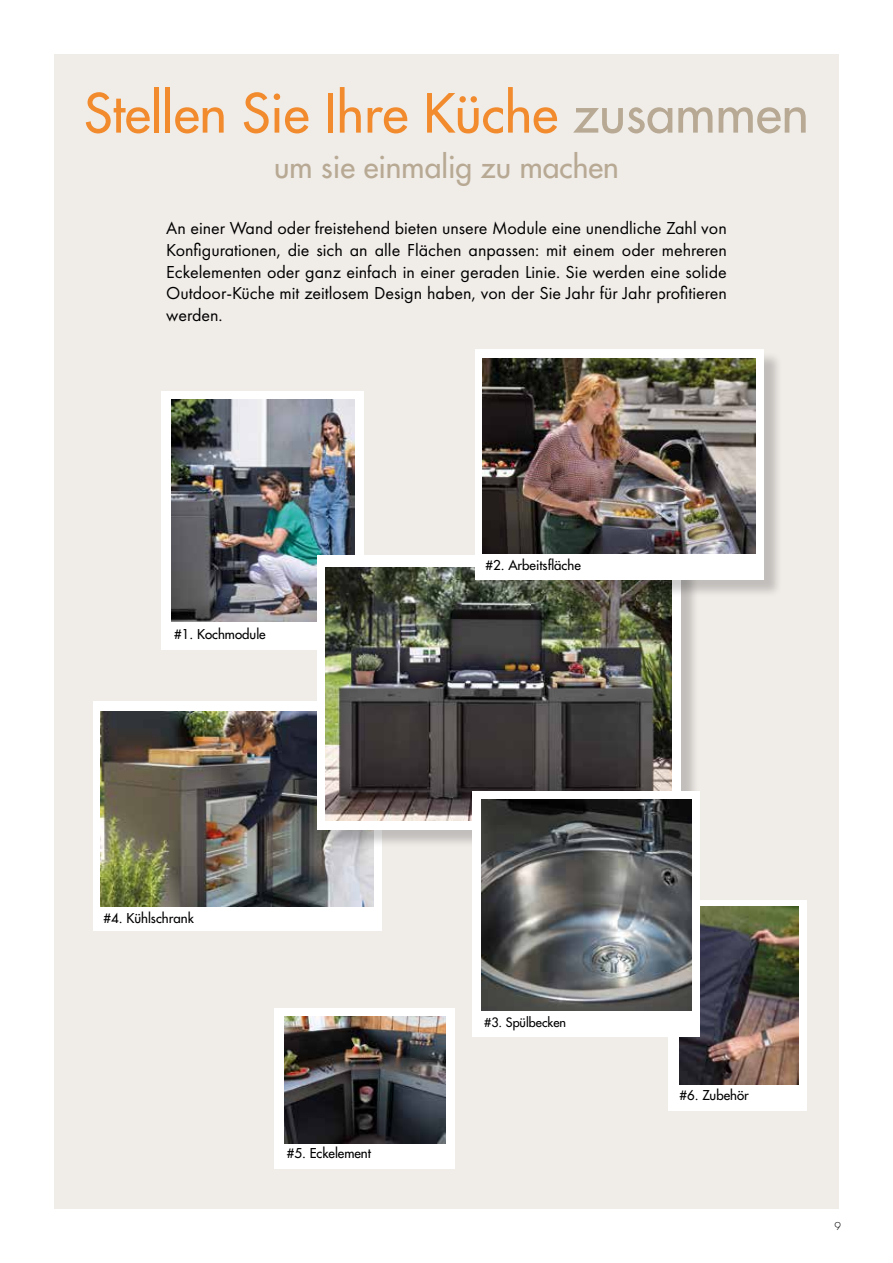
<style>
.page{position:relative;width:893px;height:1263px;background:#fff}
.page>*{position:absolute;margin:0;border:0;box-sizing:border-box;transform-origin:0 0}
.t1{font:500 52.5px "Futura Std";color:#f28b2d}
.t2{font:500 30px "Futura Std";color:#b7a993}
.t3{font:18px/21.6px "Futura PT";color:#000;text-align:justify}
.t4{font:500 13.2px "Futura Std";color:#000}
.t5{font:500 12.6px "Futura Std";color:#000}
.t6{font:300 12px "Futura PT";color:#000}
.s1{color:#b7a993}
</style>
<div class="page">
<div style="left:54px;top:54px;width:785px;height:1155px;background:#f0ece8"></div>
<div style="left:162px;top:391px;width:202px;height:258px;background:#fff"></div>
<img style="left:171px;top:400px;width:184px;height:222px">
<div style="left:94px;top:702px;width:288px;height:229px;background:#fff"></div>
<img style="left:100px;top:711px;width:273px;height:196px">
<div style="left:668px;top:900px;width:138px;height:210px;background:#fff"></div>
<img style="left:679px;top:907px;width:119px;height:178px">
<div style="left:274px;top:1008px;width:181px;height:160px;background:#fff"></div>
<img style="left:284px;top:1016px;width:161px;height:127px">
<div style="left:319px;top:557px;width:380px;height:291px;background:#000;opacity:.2"></div>
<div style="left:317px;top:555px;width:363px;height:274px;background:#fff"></div>
<img style="left:325px;top:567px;width:347px;height:253px">
<div style="left:478px;top:351px;width:304px;height:247px;background:#000;opacity:.2"></div>
<div style="left:475px;top:349px;width:289px;height:230px;background:#fff"></div>
<img style="left:482px;top:358px;width:273px;height:196px">
<div style="left:472px;top:791px;width:227px;height:245px;background:#fff"></div>
<img style="left:481px;top:799px;width:211px;height:212px">
<h1 class="t1" style="left:84px;top:80px;width:726px">Stellen Sie Ihre Küche <span class="s1">zusammen</span></h1>
<h2 class="t2" style="left:274px;top:148px;width:346px">um sie einmalig zu machen</h2>
<p class="t3" style="left:166px;top:218px;width:562px">An einer Wand oder freistehend bieten unsere Module eine unendliche Zahl von Konfigurationen, die sich an alle Flächen anpassen: mit einem oder mehreren Eckelementen oder ganz einfach in einer geraden Linie. Sie werden eine solide Outdoor-Küche mit zeitlosem Design haben, von der Sie Jahr für Jahr profitieren werden.</p>
<p class="t4" style="left:174px;top:626px;width:93px">#1. Kochmodule</p>
<p class="t4" style="left:485px;top:557px;width:97px">#2. Arbeitsfläche</p>
<p class="t4" style="left:104px;top:910px;width:92px">#4. Kühlschrank</p>
<p class="t4" style="left:287px;top:1145px;width:86px">#5. Eckelement</p>
<p class="t5" style="left:484px;top:1014px;width:83px">#3. Spülbecken</p>
<p class="t4" style="left:679px;top:1087px;width:71px">#6. Zubehör</p>
<p class="t6" style="left:834px;top:1219px;width:8px">9</p>
</div>
